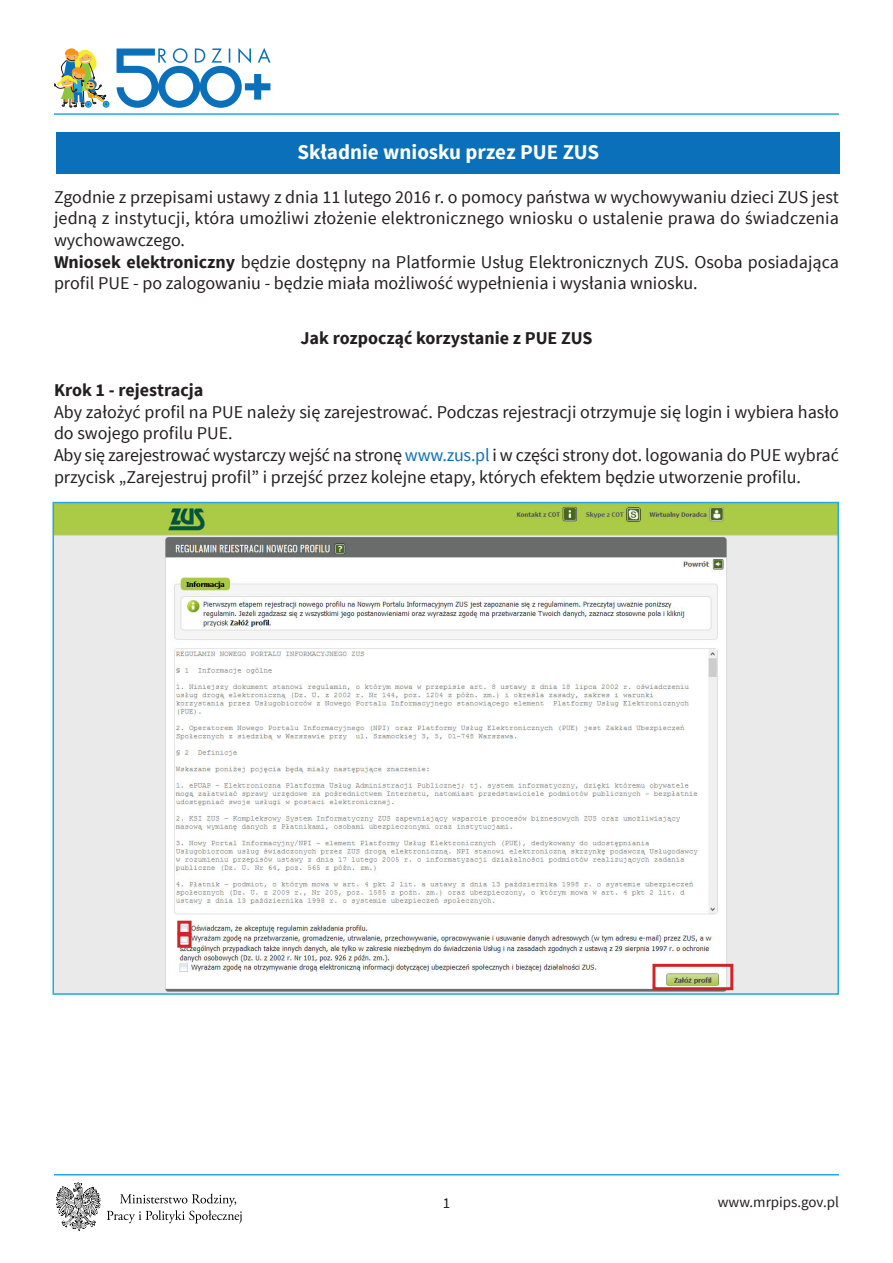
<style>
.page{position:relative;width:893px;height:1263px;background:#fff}
.page>*{position:absolute;margin:0;border:0;box-sizing:border-box;transform-origin:0 0}
.t1{font:700 21px "Source Sans Pro";color:#fff}
.t2{font:18px/21.6px "Source Sans Pro";color:#231f20}
.t3{font:700 18px "Source Sans Pro";color:#231f20}
.t4{font:15px "Source Sans Pro";color:#231f20}
.s1{font-weight:700}
.s2{color:#0970b9}
</style>
<div class="page">
<svg style="left:56px;top:1182px;width:45px;height:49px"></svg>
<svg style="left:107px;top:1193px;width:135px;height:30px"></svg>
<hr style="left:54px;top:1174px;width:785px;height:1px;background:#24aae1">
<hr style="left:54px;top:113px;width:785px;height:2px;background:#24aae1">
<svg style="left:117px;top:48px;width:154px;height:60px"></svg>
<img style="left:54px;top:48px;width:55px;height:59px">
<img style="left:55px;top:505px;width:781px;height:487px">
<div style="left:177px;top:921px;width:15px;height:14px;border:3px solid #d1232a"></div>
<div style="left:177px;top:933px;width:15px;height:15px;border:3px solid #d1232a"></div>
<div style="left:652px;top:964px;width:81px;height:26px;border:3px solid #d1232a"></div>
<div style="left:57px;top:133px;width:783px;height:41px;background:#0970b9"></div>
<p class="t1" style="left:297px;top:139px;width:303px">Składnie wniosku przez PUE ZUS</p>
<p class="t2" style="left:54px;top:186px;width:786px;text-align:justify">Zgodnie z przepisami ustawy z dnia 11 lutego 2016 r. o pomocy państwa w wychowywaniu dzieci ZUS jest jedną z instytucji, która umożliwi złożenie elektronicznego wniosku o ustalenie prawa do świadczenia wychowawczego.</p>
<p class="t2" style="left:54px;top:251px;width:786px"><span class="s1">Wniosek elektroniczny</span> będzie dostępny na Platformie Usług Elektronicznych ZUS. Osoba posiadająca profil PUE - po zalogowaniu - będzie miała możliwość wypełnienia i wysłania wniosku.</p>
<p class="t3" style="left:300px;top:327px;width:294px">Jak rozpocząć korzystanie z PUE ZUS</p>
<p class="t3" style="left:54px;top:379px;width:151px">Krok 1 - rejestracja</p>
<p class="t2" style="left:54px;top:401px;width:786px">Aby założyć profil na PUE należy się zarejestrować. Podczas rejestracji otrzymuje się login i wybiera hasło do swojego profilu PUE.</p>
<p class="t2" style="left:54px;top:445px;width:786px">Aby się zarejestrować wystarczy wejść na stronę <span class="s2">www.zus.pl</span> i w części strony dot. logowania do PUE wybrać przycisk „Zarejestruj profil” i przejść przez kolejne etapy, których efektem będzie utworzenie profilu.</p>
<p class="t4" style="left:443px;top:1193px;width:9px">1</p>
<p class="t4" style="left:718px;top:1193px;width:123px">www.mrpips.gov.pl</p>
</div>
